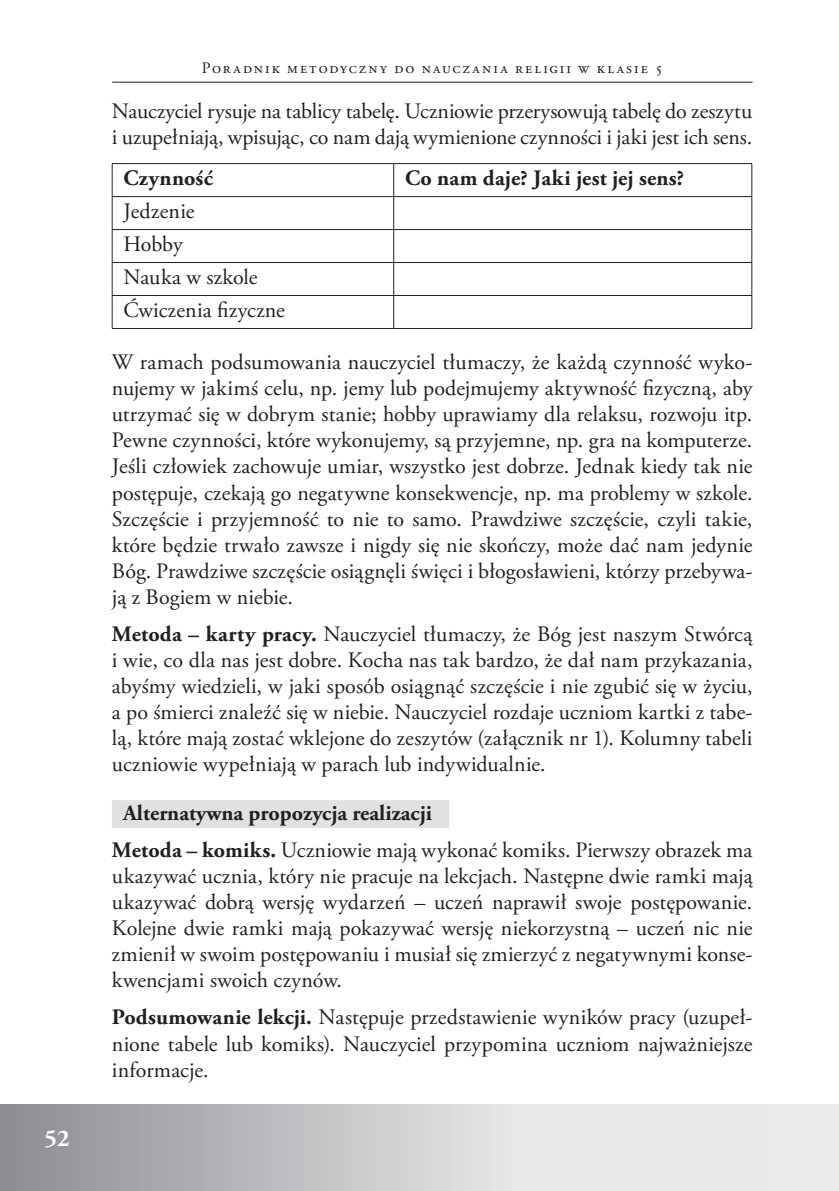
<style>
.page{position:relative;width:839px;height:1191px;background:#fff}
.page>*{position:absolute;margin:0;border:0;box-sizing:border-box;transform-origin:0 0}
.t1{font:700 24px "Adobe Garamond Pro";color:#fff}
.t2{font:22px/26px "Adobe Garamond Pro";letter-spacing:.005em;color:#231f20;text-align:justify}
.t3{font:700 22px/37.4px "Adobe Garamond Pro";color:#231f20}
.t4{font:22px/33px "Adobe Garamond Pro";letter-spacing:-.015em;color:#231f20}
.t5{font:16px "Adobe Garamond Pro";letter-spacing:.125em;color:#231f20}
.s1{font-weight:700}
.s2{font-weight:400}
</style>
<div class="page">
<svg style="left:0;top:1104px;width:839px;height:86px;background:#caccce"></svg>
<hr style="left:112px;top:82px;width:641px;height:1px;background:#231f20">
<div style="left:112px;top:800px;width:337px;height:28px;background:#e0e1e3"></div>
<hr style="left:112px;top:163px;width:282px;height:1px;background:#231f20">
<hr style="left:112px;top:164px;width:1px;height:32px;background:#231f20">
<hr style="left:394px;top:163px;width:358px;height:1px;background:#231f20">
<hr style="left:393px;top:164px;width:1px;height:32px;background:#231f20">
<hr style="left:751px;top:164px;width:1px;height:32px;background:#231f20">
<hr style="left:112px;top:196px;width:282px;height:1px;background:#231f20">
<hr style="left:112px;top:197px;width:1px;height:32px;background:#231f20">
<hr style="left:394px;top:196px;width:358px;height:1px;background:#231f20">
<hr style="left:393px;top:197px;width:1px;height:32px;background:#231f20">
<hr style="left:751px;top:197px;width:1px;height:32px;background:#231f20">
<hr style="left:112px;top:229px;width:282px;height:1px;background:#231f20">
<hr style="left:112px;top:230px;width:1px;height:32px;background:#231f20">
<hr style="left:394px;top:229px;width:358px;height:1px;background:#231f20">
<hr style="left:393px;top:230px;width:1px;height:32px;background:#231f20">
<hr style="left:751px;top:230px;width:1px;height:32px;background:#231f20">
<hr style="left:112px;top:262px;width:282px;height:1px;background:#231f20">
<hr style="left:112px;top:263px;width:1px;height:32px;background:#231f20">
<hr style="left:394px;top:262px;width:358px;height:1px;background:#231f20">
<hr style="left:393px;top:263px;width:1px;height:32px;background:#231f20">
<hr style="left:751px;top:263px;width:1px;height:32px;background:#231f20">
<hr style="left:112px;top:295px;width:282px;height:1px;background:#231f20">
<hr style="left:112px;top:296px;width:1px;height:32px;background:#231f20">
<hr style="left:394px;top:295px;width:358px;height:1px;background:#231f20">
<hr style="left:393px;top:296px;width:1px;height:32px;background:#231f20">
<hr style="left:751px;top:296px;width:1px;height:32px;background:#231f20">
<hr style="left:112px;top:328px;width:282px;height:1px;background:#231f20">
<hr style="left:394px;top:328px;width:358px;height:1px;background:#231f20">
<svg style="left:49px;top:1154px;width:11px;height:36px"></svg>
<p class="t1" style="left:45px;top:1124px;width:26px">52</p>
<p class="t5" style="left:202px;top:58px;width:463px">Poradnik metodyczny do nauczania religii w klasie 5</p>
<p class="t2" style="left:112px;top:99px;width:642px">Nauczyciel rysuje na tablicy tabelę. Uczniowie przerysowują tabelę do zeszytu i uzupełniają, wpisując, co nam dają wymienione czynności i jaki jest ich sens.</p>
<p class="t3" style="left:124px;top:160px;width:91px">Czynność</p>
<p class="t3" style="left:405px;top:160px;width:281px">Co nam daje? Jaki jest jej sens?</p>
<p class="t4" style="left:124px;top:195px;width:163px">Jedzenie<br>Hobby<br>Nauka w szkole<br>Ćwiczenia fizyczne</p>
<p class="t2" style="left:112px;top:350px;width:642px">W ramach podsumowania nauczyciel tłumaczy, że każdą czynność wyko&shy;nujemy w jakimś celu, np. jemy lub podejmujemy aktywność fizyczną, aby utrzymać się w dobrym stanie; hobby uprawiamy dla relaksu, rozwoju itp.<br>Pewne czynności, które wykonujemy, są przyjemne, np. gra na komputerze.<br>Jeśli człowiek zachowuje umiar, wszystko jest dobrze. Jednak kiedy tak nie postępuje, czekają go negatywne konsekwencje, np. ma problemy w szkole.<br>Szczęście i przyjemność to nie to samo. Prawdziwe szczęście, czyli takie, które będzie trwało zawsze i nigdy się nie skończy, może dać nam jedynie Bóg. Prawdziwe szczęście osiągnęli święci i błogosławieni, którzy przebywa&shy;ją z Bogiem w niebie.</p>
<p class="t2" style="left:112px;top:621px;width:642px"><span class="s1">Metoda – karty pracy.</span> Nauczyciel tłumaczy, że Bóg jest naszym Stwórcą i wie, co dla nas jest dobre. Kocha nas tak bardzo, że dał nam przykazania, abyśmy wiedzieli, w jaki sposób osiągnąć szczęście i nie zgubić się w życiu, a po śmierci znaleźć się w niebie. Nauczyciel rozdaje uczniom kartki z tabe&shy;lą, które mają zostać wklejone do zeszytów (załącznik nr 1). Kolumny tabeli uczniowie wypełniają w parach lub indywidualnie.</p>
<p class="t3" style="left:112px;top:794px;width:642px;text-indent:11px">Alternatywna propozycja realizacji<br>Metoda – komiks. <span class="s2">Uczniowie mają wykonać komiks. Pierwszy obrazek ma</span></p>
<p class="t2" style="left:112px;top:863px;width:642px">ukazywać ucznia, który nie pracuje na lekcjach. Następne dwie ramki mają ukazywać dobrą wersję wydarzeń – uczeń naprawił swoje postępowanie.<br>Kolejne dwie ramki mają pokazywać wersję niekorzystną – uczeń nic nie zmienił w swoim postępowaniu i musiał się zmierzyć z negatywnymi konse&shy;kwencjami swoich czynów.</p>
<p class="t2" style="left:112px;top:1005px;width:642px"><span class="s1">Podsumowanie lekcji.</span> Następuje przedstawienie wyników pracy (uzupeł&shy;nione tabele lub komiks). Nauczyciel przypomina uczniom najważniejsze informacje.</p>
</div>
